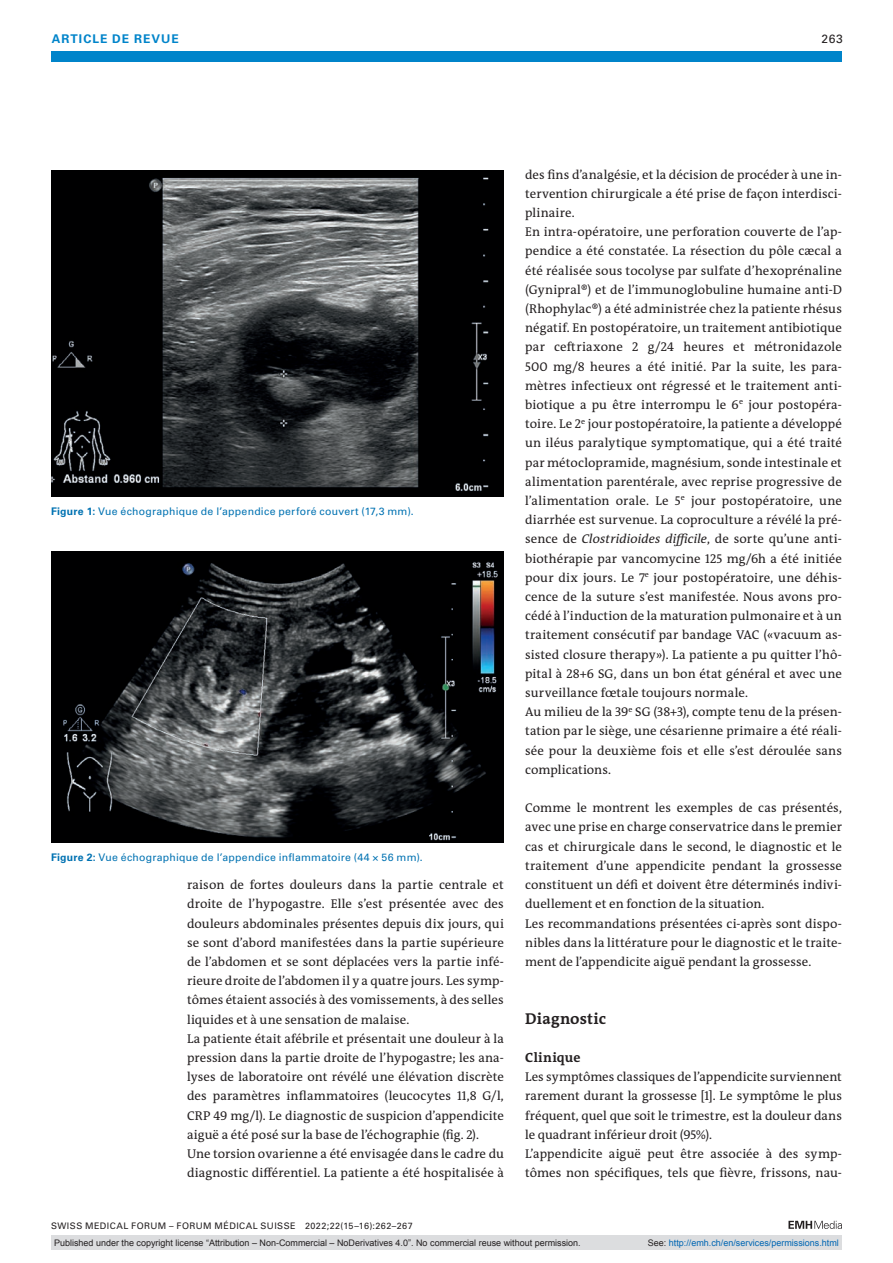
<style>
.page{position:relative;width:893px;height:1263px;background:#fff}
.page>*{position:absolute;margin:0;border:0;box-sizing:border-box;transform-origin:0 0}
.section-h1{font:700 15.75px "The Antiqua B W7";letter-spacing:.015em;color:#231f20}
.section-h2{font:700 13.5px "The Antiqua B W7";letter-spacing:.025em;color:#231f20}
.section-pn{font:12.75px/19.2px "The Antiqua B W5 Plain";letter-spacing:.005em;color:#231f20;text-align:justify}
.ressort{font:700 12px "Univers LT Std";color:#0084ca}
.ressort-2{font:12px "Univers LT Std";color:#231f20}
.fig-caption{font:10.5px "Univers LT Std";letter-spacing:.02em;color:#0072b2}
.t1{font:9px "Arial";color:#231f20}
.fusszeile{font:9px "Univers LT Std";letter-spacing:.05em;color:#231f20}
.t2{font:9px "Arial";color:#0066b3}
.s1{font-weight:700}
.s2{font-style:italic}
.s3{color:#231f20}
</style>
<div class="page">
<div style="left:51px;top:51px;width:791px;height:11px;background:#0084ca"></div>
<svg style="left:788px;top:1221px;width:54px;height:8px"></svg>
<img style="left:51px;top:551px;width:453px;height:291px">
<img style="left:51px;top:171px;width:453px;height:326px">
<div style="left:51px;top:1235px;width:791px;height:15px;background:#dcdddf"></div>
<p class="ressort" style="left:52px;top:31px;width:19px">ARTICLE</p>
<p class="ressort" style="left:112px;top:31px;width:32px">DE REVUE</p>
<p class="ressort-2" style="left:822px;top:31px;width:23px">263</p>
<p class="fig-caption" style="left:51px;top:505px;width:364px"><span class="s1">FIGURE 1:</span> Vue échographique de l’appendice perforé couvert (17,3 mm).</p>
<p class="fig-caption" style="left:51px;top:851px;width:373px"><span class="s1">FIGURE 2:</span> Vue échographique de l’appendice inflammatoire (44 × 56 mm).</p>
<p class="section-pn" style="left:187px;top:875px;width:318px">raison de fortes douleurs dans la partie centrale et droite de l’hypogastre. Elle s’est présentée avec des douleurs abdominales présentes depuis dix jours, qui se sont d’abord manifestées dans la partie supérieure de l’abdomen et se sont déplacées vers la partie infé&shy;rieure droite de l’abdomen il y a quatre jours. Les symp&shy;tômes étaient associés à des vomissements, à des selles liquides et à une sensation de malaise.</p>
<p class="section-pn" style="left:187px;top:1029px;width:318px">La patiente était afébrile et présentait une douleur à la pression dans la partie droite de l’hypogastre; les ana&shy;lyses de laboratoire ont révélé une élévation discrète des paramètres inflammatoires (leucocytes 11,8 G/l, CRP 49 mg/l). Le diagnostic de suspicion d’appendicite aiguë a été posé sur la base de l’échographie (fig. 2).</p>
<p class="section-pn" style="left:187px;top:1144px;width:318px">Une torsion ovarienne a été envisagée dans le cadre du diagnostic différentiel. La patiente a été hospitalisée à</p>
<p class="fusszeile" style="left:51px;top:1220px;width:363px">SWISS MEDICAL FORUM – FORUM MÉDICAL SUISSE 2022;22(15–16):262–267</p>
<p class="section-pn" style="left:525px;top:165px;width:318px">des fins d’analgésie, et la décision de procéder à une in&shy;tervention chirurgicale a été prise de façon interdisci&shy;plinaire.</p>
<p class="section-pn" style="left:525px;top:222px;width:318px">En intra-opératoire, une perforation couverte de l’ap&shy;pendice a été constatée. La résection du pôle cæcal a été réalisée sous tocolyse par sulfate d’hexoprénaline (Gynipral®) et de l’immunoglobuline humaine anti-D (Rhophylac®) a été administrée chez la patiente rhésus négatif. En postopératoire, un traitement antibiotique par ceftriaxone 2 g/24 heures et métronidazole 500 mg/8 heures a été initié. Par la suite, les para&shy;mètres infectieux ont régressé et le traitement anti&shy;biotique a pu être interrompu le 6<sup>e</sup> jour postopéra&shy;toire. Le 2<sup>e</sup> jour postopératoire, la patiente a développé un iléus paralytique symptomatique, qui a été traité par métoclopramide, magnésium, sonde intestinale et alimentation parentérale, avec reprise progressive de l’alimentation orale. Le 5<sup>e</sup> jour postopératoire, une diarrhée est survenue. La coproculture a révélé la pré&shy;sence de <span class="s2">Clostridioides difficile</span>, de sorte qu’une anti&shy;biothérapie par vancomycine 125 mg/6h a été initiée pour dix jours. Le 7<sup>e</sup> jour postopératoire, une déhis&shy;cence de la suture s’est manifestée. Nous avons pro&shy;cédé à l’induction de la maturation pulmonaire et à un traitement consécutif par bandage VAC («vacuum as&shy;sisted closure therapy»). La patiente a pu quitter l’hô&shy;pital à 28+6 SG, dans un bon état général et avec une surveillance fœtale toujours normale.</p>
<p class="section-pn" style="left:525px;top:702px;width:318px">Au milieu de la 39<sup>e</sup> SG (38+3), compte tenu de la présen&shy;tation par le siège, une césarienne primaire a été réali&shy;sée pour la deuxième fois et elle s’est déroulée sans complications.</p>
<p class="section-pn" style="left:525px;top:798px;width:318px">Comme le montrent les exemples de cas présentés, avec une prise en charge conservatrice dans le premier cas et chirurgicale dans le second, le diagnostic et le traitement d’une appendicite pendant la grossesse constituent un défi et doivent être déterminés indivi&shy;duellement et en fonction de la situation.</p>
<p class="section-pn" style="left:525px;top:914px;width:318px">Les recommandations présentées ci-après sont dispo&shy;nibles dans la littérature pour le diagnostic et le traite&shy;ment de l’appendicite aiguë pendant la grossesse.</p>
<p class="section-h1" style="left:525px;top:1008px;width:82px">Diagnostic</p>
<p class="section-h2" style="left:525px;top:1049px;width:57px">Clinique</p>
<p class="section-pn" style="left:525px;top:1067px;width:318px">Les symptômes classiques de l’appendicite surviennent rarement durant la grossesse [1]. Le symptôme le plus fréquent, quel que soit le trimestre, est la douleur dans le quadrant inférieur droit (95%).</p>
<p class="section-pn" style="left:525px;top:1144px;width:318px">L’appendicite aiguë peut être associée à des symp&shy;tômes non spécifiques, tels que fièvre, frissons, nau-</p>
<p class="t1" style="left:54px;top:1237px;width:528px">Published under the copyright license “Attribution – Non-Commercial – NoDerivatives 4.0”. No commercial reuse without permission.</p>
<p class="t2" style="left:648px;top:1237px;width:193px"><span class="s3">See:</span> http://emh.ch/en/services/permissions.html</p>
</div>
